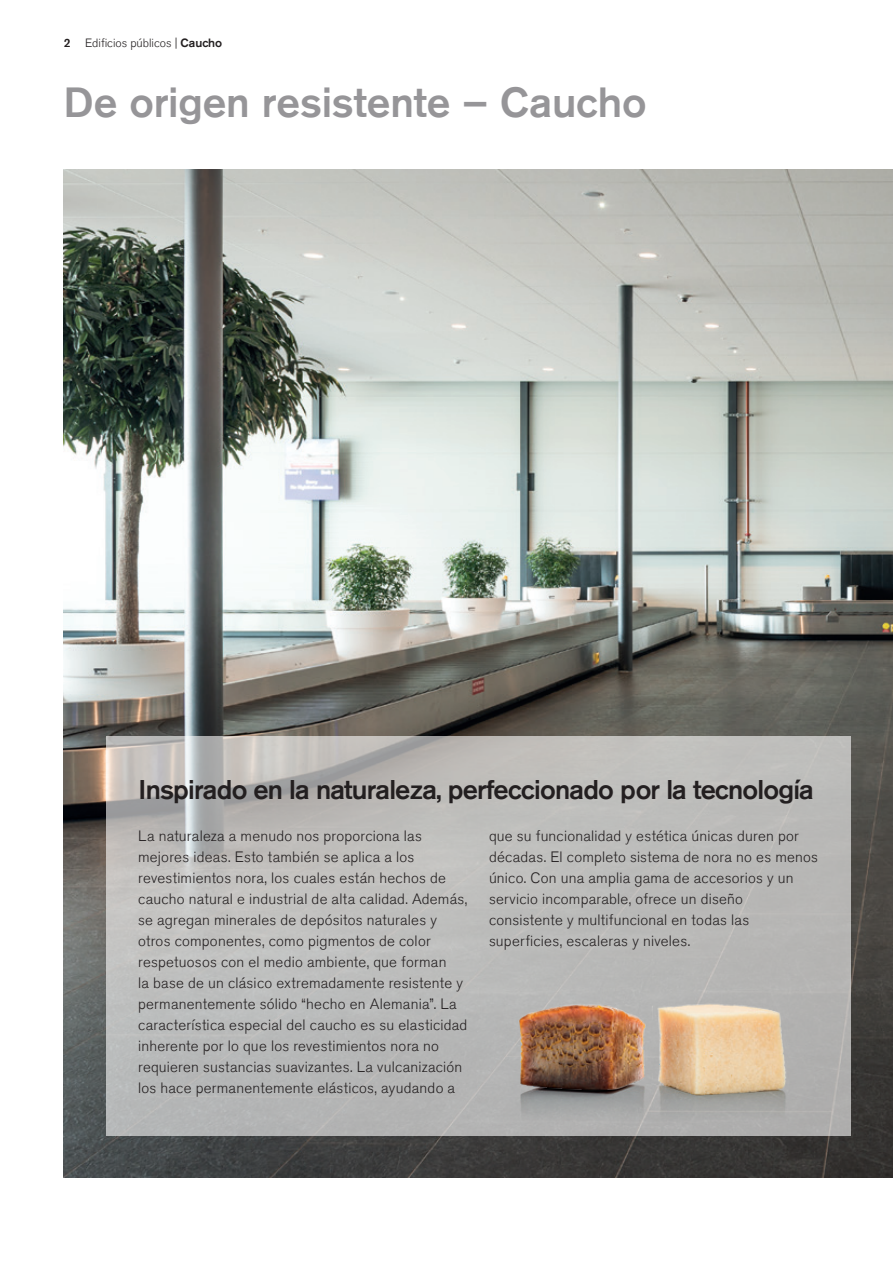
<style>
.page{position:relative;width:893px;height:1263px;background:#fff}
.page>*{position:absolute;margin:0;border:0;box-sizing:border-box;transform-origin:0 0}
.t1{font:500 42px "Akzidenz Grotesk Pro";letter-spacing:-.005em;color:#969598}
.t2{font:500 27px "Akzidenz Grotesk Pro";letter-spacing:-.03em;color:#231f20}
.t3{font:300 15px/21px "Akzidenz Grotesk Pro";letter-spacing:.015em;color:#231f20}
.t4{font:300 12px "Akzidenz Grotesk Pro";color:#231f20}
.s1{font-weight:500}
</style>
<div class="page">
<img style="left:64px;top:169px;width:829px;height:1008px">
<svg style="left:106px;top:736px;width:744px;height:399px;background:#bbbab9"></svg>
<div style="left:494px;top:903px;width:155px;height:51px;background:#babab9"></div>
<img style="left:494px;top:954px;width:158px;height:167px">
<div style="left:654px;top:906px;width:165px;height:50px;background:#b8b7b5"></div>
<img style="left:654px;top:956px;width:168px;height:167px">
<p class="t4" style="left:64px;top:35px;width:160px"><span class="s1">2</span> Edificios públicos | <span class="s1">Caucho</span></p>
<h1 class="t1" style="left:64px;top:75px;width:584px">De origen resistente – Caucho</h1>
<h2 class="t2" style="left:139px;top:772px;width:677px">Inspirado en la naturaleza, perfeccionado por la tecnología</h2>
<p class="t3" style="left:138px;top:825px;width:331px">La naturaleza a menudo nos proporciona las mejores ideas. Esto también se aplica a los revestimientos nora, los cuales están hechos de caucho natural e industrial de alta calidad. Además, se agregan minerales de depósitos naturales y otros componentes, como pigmentos de color respetuosos con el medio ambiente, que forman<br>la base de un clásico extremadamente resistente y permanentemente sólido “hecho en Alemania”. La característica especial del caucho es su elasticidad inherente por lo que los revestimientos nora no requieren sustancias suavizantes. La vulcanización los hace permanentemente elásticos, ayudando a</p>
<p class="t3" style="left:489px;top:825px;width:331px">que su funcionalidad y estética únicas duren por décadas. El completo sistema de nora no es menos único. Con una amplia gama de accesorios y un servicio incomparable, ofrece un diseño consistente y multifuncional en todas las superficies, escaleras y niveles.</p>
</div>
